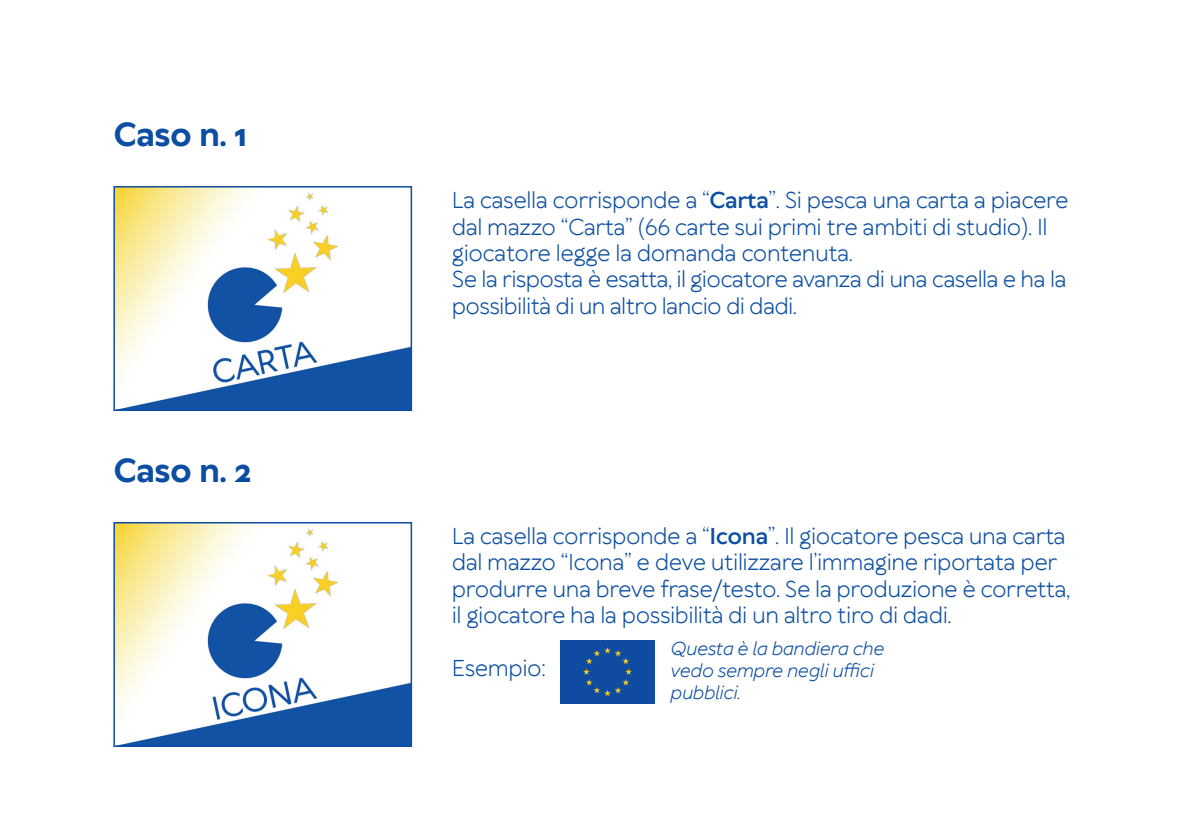
<style>
.page{position:relative;width:1191px;height:840px;background:#fff}
.page>*{position:absolute;margin:0;border:0;box-sizing:border-box;transform-origin:0 0}
.t1{font:700 32px "TT Wellingtons";letter-spacing:-.02em;color:#0b4ea2}
.t2{font:22px/26.4px "TT Wellingtons";letter-spacing:-.02em;color:#0b4ea2}
.t3{font:italic 18px/21.6px "TT Wellingtons";letter-spacing:-.02em;color:#0b4ea2}
.s1{font-weight:600}
</style>
<div class="page">
<img style="left:116px;top:189px;width:293px;height:219px">
<div style="left:113px;top:186px;width:299px;height:225px;border:2px solid #0b4ea2"></div>
<img style="left:116px;top:524px;width:293px;height:219px">
<div style="left:113px;top:521px;width:299px;height:225px;border:2px solid #0b4ea2"></div>
<div style="left:560px;top:640px;width:95px;height:62px;background:#0f4ba0"></div>
<h1 class="t1" style="left:113px;top:113px;width:135px">Caso n. 1</h1>
<h1 class="t1" style="left:113px;top:449px;width:140px">Caso n. 2</h1>
<p class="t2" style="left:452px;top:187px;width:618px">La casella corrisponde a “<span class="s1">Carta</span>”. Si pesca una carta a piacere dal mazzo “Carta” (66 carte sui primi tre ambiti di studio). Il giocatore legge la domanda contenuta.<br>Se la risposta è esatta, il giocatore avanza di una casella e ha la possibilità di un altro lancio di dadi.</p>
<p class="t2" style="left:452px;top:522px;width:620px">La casella corrisponde a “<span class="s1">Icona</span>”. Il giocatore pesca una carta dal mazzo “Icona” e deve utilizzare l’immagine riportata per produrre una breve frase/testo. Se la produzione è corretta, il giocatore ha la possibilità di un altro tiro di dadi.</p>
<p class="t2" style="left:452px;top:654px;width:95px">Esempio:</p>
<p class="t3" style="left:670px;top:637px;width:215px">Questa è la bandiera che vedo sempre negli uffici pubblici.</p>
</div>
